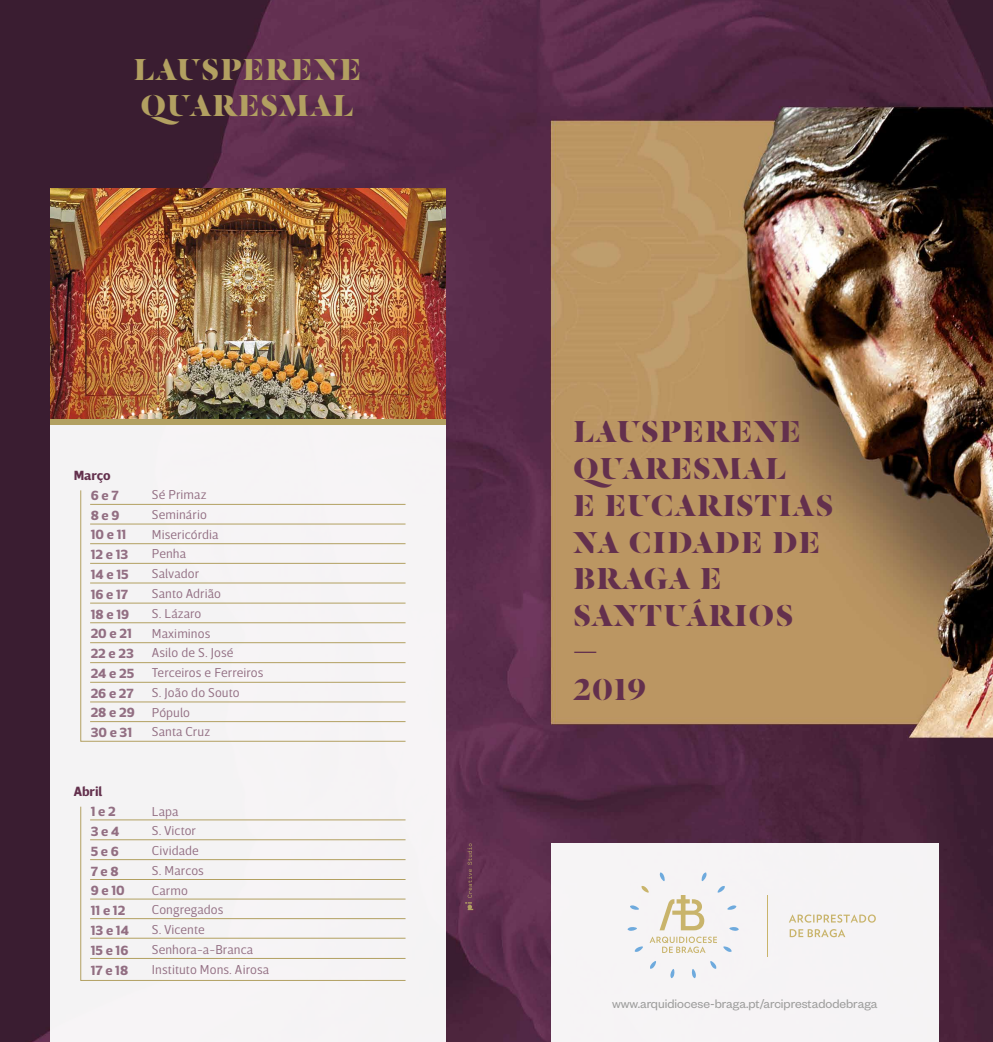
<style>
.page{position:relative;width:993px;height:1042px;background:#fff}
.page>*{position:absolute;margin:0;border:0;box-sizing:border-box;transform-origin:0 0}
.t1{font:700 33.25px/36.8px "Dala Floda";letter-spacing:.04em;color:#63304d}
.t2{font:700 33.25px/36.8px "Dala Floda";letter-spacing:.045em;color:#b2a061}
.t3{font:700 13.65px/19.8px "Breve Sans Text";letter-spacing:-.005em;color:#926e82}
.t4{font:13.65px "Founders Grotesk";color:#9d9d9c}
.t5{font:700 13.65px "Breve Sans Text";letter-spacing:-.005em;color:#63304d}
.t6{font:300 13.12px/19.8px "Breve Sans Text";letter-spacing:.005em;color:#926e82}
</style>
<div class="page">
<img style="left:0;top:0;width:992px;height:1042px">
<svg style="left:465px;top:843px;width:8px;height:67px"></svg>
<div style="left:50px;top:383px;width:395px;height:659px;background:#f6f4f5"></div>
<img style="left:50px;top:188px;width:395px;height:231px">
<div style="left:551px;top:843px;width:387px;height:199px;background:#f6f3f5"></div>
<svg style="left:659px;top:895px;width:45px;height:35px"></svg>
<svg style="left:641px;top:886px;width:8px;height:7px"></svg>
<svg style="left:659px;top:872px;width:5px;height:9px"></svg>
<svg style="left:630px;top:905px;width:9px;height:5px"></svg>
<svg style="left:627px;top:927px;width:9px;height:4px"></svg>
<svg style="left:634px;top:946px;width:9px;height:6px"></svg>
<svg style="left:650px;top:961px;width:6px;height:8px"></svg>
<svg style="left:670px;top:969px;width:4px;height:9px"></svg>
<svg style="left:691px;top:969px;width:5px;height:9px"></svg>
<svg style="left:710px;top:961px;width:6px;height:8px"></svg>
<svg style="left:723px;top:946px;width:8px;height:6px"></svg>
<svg style="left:729px;top:927px;width:9px;height:4px"></svg>
<svg style="left:727px;top:905px;width:9px;height:5px"></svg>
<svg style="left:717px;top:886px;width:7px;height:7px"></svg>
<svg style="left:701px;top:872px;width:5px;height:9px"></svg>
<svg style="left:649px;top:936px;width:67px;height:17px"></svg>
<svg style="left:789px;top:929px;width:56px;height:8px"></svg>
<svg style="left:789px;top:914px;width:86px;height:8px"></svg>
<hr style="left:766px;top:895px;width:1px;height:61px;background:#c9b46b">
<div style="left:50px;top:419px;width:395px;height:6px;background:#b2a061"></div>
<svg style="left:80px;top:490px;width:326px;height:252px"></svg>
<svg style="left:80px;top:806px;width:326px;height:175px"></svg>
<h1 class="t2" style="left:134px;top:50px;width:228px">LAUSPERENE<br>QUARESMAL</h1>
<p class="t5" style="left:74px;top:467px;width:38px">Março</p>
<p class="t3" style="left:91px;top:486px;width:46px">6 e 7<br>8 e 9<br>10 e 11<br>12 e 13<br>14 e 15<br>16 e 17<br>18 e 19<br>20 e 21<br>22 e 23<br>24 e 25<br>26 e 27<br>28 e 29<br>30 e 31</p>
<p class="t6" style="left:152px;top:485px;width:113px">Sé Primaz<br>Seminário<br>Misericórdia<br>Penha<br>Salvador<br>Santo Adrião<br>S. Lázaro<br>Maximinos<br>Asilo de S. José<br>Terceiros e Ferreiros<br>S. João do Souto<br>Pópulo<br>Santa Cruz</p>
<p class="t5" style="left:74px;top:783px;width:30px">Abril</p>
<p class="t3" style="left:91px;top:802px;width:40px">1 e 2<br>3 e 4<br>5 e 6<br>7 e 8<br>9 e 10<br>11 e 12<br>13 e 14<br>15 e 16<br>17 e 18</p>
<p class="t6" style="left:152px;top:801px;width:119px">Lapa<br>S. Victor<br>Cividade<br>S. Marcos<br>Carmo<br>Congregados<br>S. Vicente<br>Senhora-a-Branca<br>Instituto Mons. Airosa</p>
<h1 class="t1" style="left:573px;top:412px;width:261px">LAUSPERENE<br>QUARESMAL<br>E EUCARISTIAS<br>NA CIDADE DE<br>BRAGA E<br>SANTUÁRIOS<br>—<br>2019</h1>
<p class="t4" style="left:612px;top:995px;width:267px">www.arquidiocese-braga.pt/arciprestadodebraga</p>
</div>
